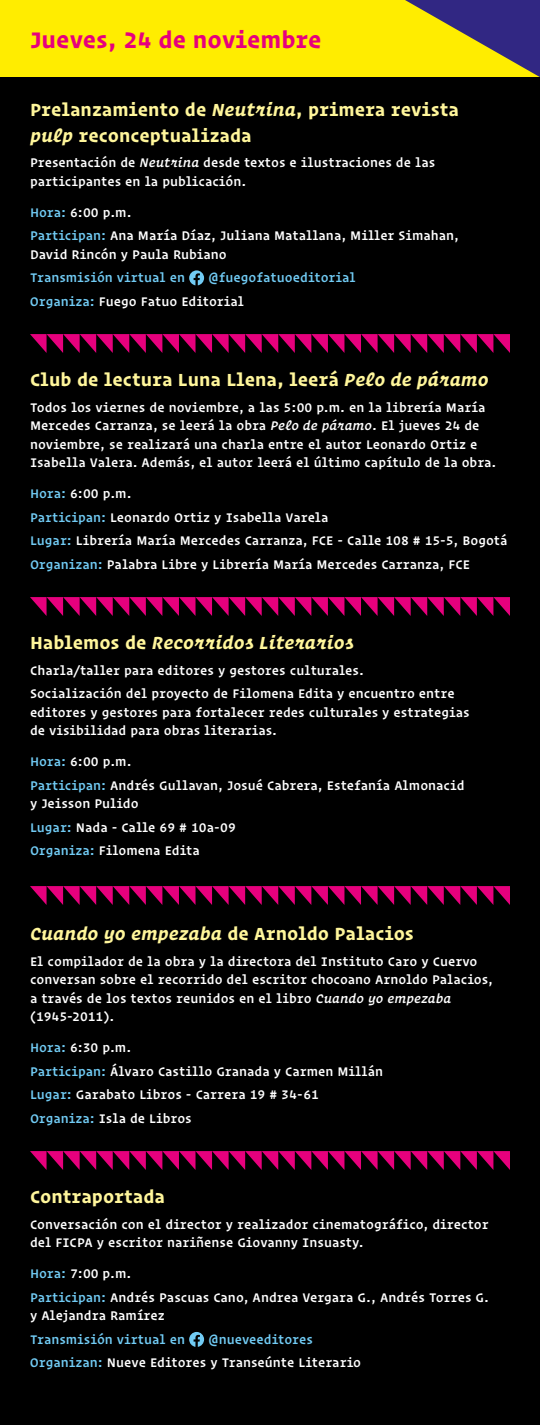
<style>
.page{position:relative;width:540px;height:1425px;background:#fff}
.page>*{position:absolute;margin:0;border:0;box-sizing:border-box;transform-origin:0 0}
.t1{font:700 22.5px "Operator S Sm";color:#e6007d}
.t2{font:700 17.5px/26px "Operator S Sm";color:#fff69b}
.t3{font:italic 700 17.5px "Operator S Sm";color:#fff69b}
.t4{font:500 12.5px/23.5px "Operator S Sm";color:#fff}
.t5{font:500 12.5px/23.5px "Operator S Sm";color:#71cbf4}
.s1{font-style:italic}
.s2{color:#71cbf4}
.s3{color:#fff}
.s4{font-style:normal}
</style>
<div class="page">
<div style="left:0;top:0;width:540px;height:77px;background:#ffed00"></div>
<svg style="left:405px;top:0;width:135px;height:77px"></svg>
<div style="left:0;top:77px;width:540px;height:1348px;background:#000"></div>
<svg style="left:189px;top:270px;width:15px;height:15px"></svg>
<svg style="left:30px;top:334px;width:480px;height:19px"></svg>
<svg style="left:30px;top:597px;width:480px;height:19px"></svg>
<svg style="left:30px;top:886px;width:480px;height:19px"></svg>
<svg style="left:30px;top:1151px;width:480px;height:19px"></svg>
<svg style="left:189px;top:1332px;width:15px;height:15px"></svg>
<h1 class="t1" style="left:30px;top:19px;width:293px">Jueves, 24 de noviembre</h1>
<h2 class="t2" style="left:30px;top:95px;width:431px">Prelanzamiento de <span class="s1">Neutrina</span>, primera revista <span class="s1">pulp</span> reconceptualizada</h2>
<p class="t4" style="left:30px;top:152px;width:407px;line-height:18.5px">Presentación de <span class="s1">Neutrina</span> desde textos e ilustraciones de las participantes en la publicación.</p>
<p class="t4" style="left:30px;top:199px;width:431px"><span class="s2">Hora:</span> 6:00 p.m.<br><span class="s2">Participan:</span> Ana María Díaz, Juliana Matallana, Miller Simahan,</p>
<p class="t4" style="left:30px;top:241px;width:198px">David Rincón y Paula Rubiano</p>
<p class="t5" style="left:30px;top:265px;width:157px">Transmisión virtual en</p>
<p class="t5" style="left:30px;top:265px;width:327px;text-indent:178px">@fuegofatuoeditorial<br>Organiza: <span class="s3">Fuego Fatuo Editorial</span></p>
<h2 class="t2" style="left:30px;top:365px;width:460px">Club de lectura Luna Llena, leerá <span class="s1">Pelo de páramo</span></h2>
<p class="t4" style="left:30px;top:397px;width:468px;line-height:18.5px">Todos los viernes de noviembre, a las 5:00 p.m. en la librería María Mercedes Carranza, se leerá la obra <span class="s1">Pelo de páramo</span>. El jueves 24 de noviembre, se realizará una charla entre el autor Leonardo Ortiz e Isabella Valera. Además, el autor leerá el último capítulo de la obra.</p>
<p class="t4" style="left:30px;top:481px;width:479px"><span class="s2">Hora:</span> 6:00 p.m.<br><span class="s2">Participan:</span> Leonardo Ortiz y Isabella Varela<br><span class="s2">Lugar:</span> Librería María Mercedes Carranza, FCE - Calle 108 # 15-5, Bogotá <span class="s2">Organizan:</span> Palabra Libre y Librería María Mercedes Carranza, FCE</p>
<h2 class="t3" style="left:30px;top:627px;width:326px"><span class="s4">Hablemos de</span> Recorridos Literarios</h2>
<p class="t4" style="left:30px;top:657px;width:426px">Charla/taller para editores y gestores culturales.<br>Socialización del proyecto de Filomena Edita y encuentro entre</p>
<p class="t4" style="left:30px;top:702px;width:441px;line-height:18.5px">editores y gestores para fortalecer redes culturales y estrategias de visibilidad para obras literarias.</p>
<p class="t4" style="left:30px;top:749px;width:436px"><span class="s2">Hora:</span> 6:00 p.m.<br><span class="s2">Participan:</span> Andrés Gullavan, Josué Cabrera, Estefanía Almonacid</p>
<p class="t4" style="left:30px;top:791px;width:207px">y Jeisson Pulido<br><span class="s2">Lugar:</span> Nada - Calle 69 # 10a-09<br><span class="s2">Organiza:</span> Filomena Edita</p>
<h2 class="t2" style="left:30px;top:919px;width:386px"><span class="s1">Cuando yo empezaba</span> de Arnoldo Palacios</h2>
<p class="t4" style="left:30px;top:951px;width:465px;line-height:18.5px">El compilador de la obra y la directora del Instituto Caro y Cuervo conversan sobre el recorrido del escritor chocoano Arnoldo Palacios, a través de los textos reunidos en el libro <span class="s1">Cuando yo empezaba </span>(1945-2011).</p>
<p class="t4" style="left:30px;top:1035px;width:355px"><span class="s2">Hora:</span> 6:30 p.m.<br><span class="s2">Participan:</span> Álvaro Castillo Granada y Carmen Millán <span class="s2">Lugar:</span> Garabato Libros - Carrera 19 # 34-61<br><span class="s2">Organiza:</span> Isla de Libros</p>
<h2 class="t2" style="left:30px;top:1182px;width:137px">Contraportada</h2>
<p class="t4" style="left:30px;top:1214px;width:460px;line-height:18.5px">Conversación con el director y realizador cinematográfico, director del FICPA y escritor nariñense Giovanny Insuasty.</p>
<p class="t4" style="left:30px;top:1261px;width:461px"><span class="s2">Hora:</span> 7:00 p.m.<br><span class="s2">Participan:</span> Andrés Pascuas Cano, Andrea Vergara G., Andrés Torres G.</p>
<p class="t4" style="left:30px;top:1303px;width:136px">y Alejandra Ramírez</p>
<p class="t5" style="left:30px;top:1326px;width:157px">Transmisión virtual en</p>
<p class="t4" style="left:30px;top:1326px;width:333px;text-indent:178px"><span class="s2">@nueveeditores<br>Organizan:</span> Nueve Editores y Transeúnte Literario</p>
</div>
